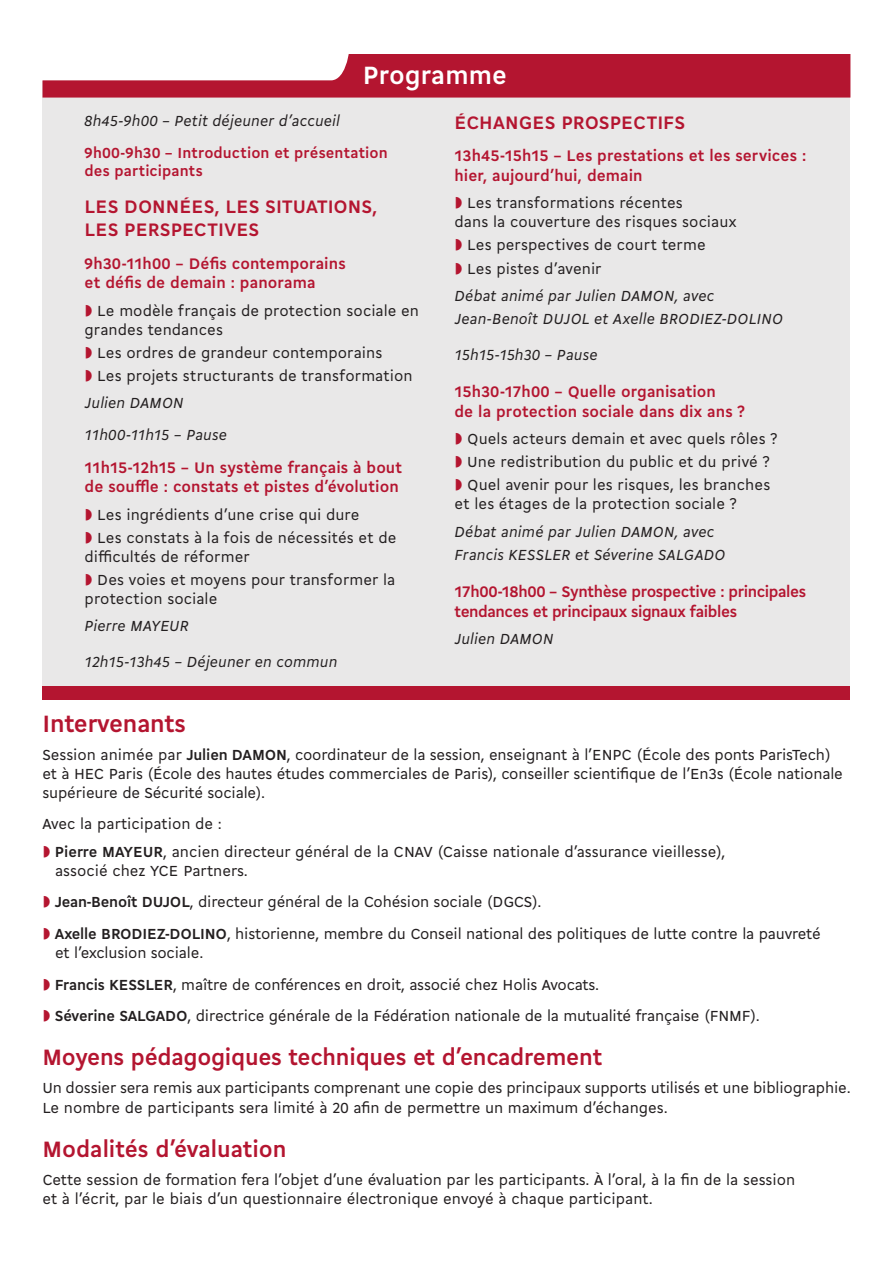
<style>
.page{position:relative;width:893px;height:1263px;background:#fff}
.page>*{position:absolute;margin:0;border:0;box-sizing:border-box;transform-origin:0 0}
.t1{font:700 27px "Cogito";letter-spacing:.005em;color:#fff}
.t2{font:700 25.5px "Cogito";letter-spacing:-.01em;color:#b41530}
.t3{font:700 24px "Cogito";letter-spacing:-.01em;color:#b41530}
.t4{font:700 19.5px/23.4px "Cogito";letter-spacing:.005em;color:#b41530}
.t5{font:700 16.5px/19.8px "Cogito";letter-spacing:.005em;color:#b41530}
.t6{font:700 16.5px/19.8px "Cogito";letter-spacing:-.025em;color:#b41530}
.t7{font:15.75px/18.9px "Cogito";color:#231f20}
.t8{font:italic 15.75px "Cogito";letter-spacing:.005em;color:#231f20}
.t9{font:700 15.75px/18.9px "Cogito";letter-spacing:.01em;color:#b41530}
.s1{font-weight:700}
</style>
<div class="page">
<div style="left:43px;top:81px;width:807px;height:611px;background:#e9e8e8"></div>
<svg style="left:43px;top:54px;width:807px;height:44px"></svg>
<div style="left:43px;top:686px;width:807px;height:13px;background:#b41530"></div>
<p class="t1" style="left:363px;top:56px;width:146px">Programme</p>
<p class="t8" style="left:85px;top:109px;width:257px">8h45-9h00 – Petit déjeuner d’accueil</p>
<p class="t9" style="left:85px;top:142px;width:305px">9h00-9h30 – Introduction et présentation des participants</p>
<p class="t4" style="left:85px;top:193px;width:294px">LES DONNÉES, LES SITUATIONS,<br>LES PERSPECTIVES</p>
<p class="t5" style="left:85px;top:252px;width:262px">9h30-11h00 – Défis contemporains et défis de demain : panorama</p>
<p class="t7" style="left:85px;top:300px;width:336px;text-indent:13px">Le modèle français de protection sociale en grandes tendances</p>
<p class="t7" style="left:97px;top:342px;width:286px">Les ordres de grandeur contemporains</p>
<p class="t7" style="left:97px;top:365px;width:317px">Les projets structurants de transformation</p>
<p class="t8" style="left:85px;top:392px;width:100px">Julien DAMON</p>
<p class="t8" style="left:85px;top:424px;width:144px">11h00-11h15 – Pause</p>
<p class="t5" style="left:85px;top:456px;width:319px">11h15-12h15 – Un système français à bout de souffle : constats et pistes d’évolution</p>
<p class="t7" style="left:97px;top:504px;width:264px">Les ingrédients d’une crise qui dure</p>
<p class="t7" style="left:85px;top:527px;width:313px;text-indent:13px">Les constats à la fois de nécessités et de difficultés de réformer</p>
<p class="t7" style="left:85px;top:569px;width:312px;text-indent:13px">Des voies et moyens pour transformer la protection sociale</p>
<p class="t8" style="left:85px;top:615px;width:106px">Pierre MAYEUR</p>
<p class="t8" style="left:85px;top:651px;width:254px">12h15-13h45 – Déjeuner en commun</p>
<p class="t4" style="left:455px;top:109px;width:232px">ÉCHANGES PROSPECTIFS</p>
<p class="t5" style="left:455px;top:145px;width:353px">13h45-15h15 – Les prestations et les services : hier, aujourd’hui, demain</p>
<p class="t7" style="left:455px;top:193px;width:283px;text-indent:13px">Les transformations récentes<br>dans la couverture des risques sociaux</p>
<p class="t7" style="left:467px;top:235px;width:240px">Les perspectives de court terme</p>
<p class="t7" style="left:467px;top:258px;width:136px">Les pistes d’avenir</p>
<p class="t8" style="left:455px;top:285px;width:261px">Débat animé par Julien DAMON, avec</p>
<p class="t8" style="left:455px;top:308px;width:330px">Jean-Benoît DUJOL et Axelle BRODIEZ-DOLINO</p>
<p class="t8" style="left:455px;top:344px;width:145px">15h15-15h30 – Pause</p>
<p class="t5" style="left:455px;top:380px;width:292px">15h30-17h00 – Quelle organisation<br>de la protection sociale dans dix ans ?</p>
<p class="t7" style="left:467px;top:428px;width:312px">Quels acteurs demain et avec quels rôles ?</p>
<p class="t7" style="left:467px;top:452px;width:304px">Une redistribution du public et du privé ?</p>
<p class="t7" style="left:455px;top:475px;width:317px;text-indent:13px">Quel avenir pour les risques, les branches et les étages de la protection sociale ?</p>
<p class="t8" style="left:455px;top:520px;width:261px">Débat animé par Julien DAMON, avec</p>
<p class="t8" style="left:455px;top:544px;width:272px">Francis KESSLER et Séverine SALGADO</p>
<p class="t6" style="left:455px;top:580px;width:353px">17h00-18h00 – Synthèse prospective : principales tendances et principaux signaux faibles</p>
<p class="t8" style="left:455px;top:628px;width:100px">Julien DAMON</p>
<p class="t2" style="left:43px;top:706px;width:145px">Intervenants</p>
<p class="t7" style="left:43px;top:744px;width:802px">Session animée par <span class="s1">Julien DAMON</span>, coordinateur de la session, enseignant à l’ENPC (École des ponts ParisTech) et à HEC Paris (École des hautes études commerciales de Paris), conseiller scientifique de l’En3s (École nationale supérieure de Sécurité sociale).</p>
<p class="t7" style="left:43px;top:814px;width:181px">Avec la participation de :</p>
<p class="t7" style="left:55px;top:841px;width:672px"><span class="s1">Pierre MAYEUR</span>, ancien directeur général de la CNAV (Caisse nationale d’assurance vieillesse),</p>
<p class="t7" style="left:55px;top:860px;width:194px">associé chez YCE Partners.</p>
<p class="t7" style="left:55px;top:892px;width:488px"><span class="s1">Jean-Benoît DUJOL</span>, directeur général de la Cohésion sociale (DGCS).</p>
<p class="t7" style="left:55px;top:923px;width:767px"><span class="s1">Axelle BRODIEZ-DOLINO</span>, historienne, membre du Conseil national des politiques de lutte contre la pauvreté</p>
<p class="t7" style="left:55px;top:942px;width:150px">et l’exclusion sociale.</p>
<p class="t7" style="left:55px;top:974px;width:546px"><span class="s1">Francis KESSLER</span>, maître de conférences en droit, associé chez Holis Avocats.</p>
<p class="t7" style="left:55px;top:1005px;width:706px"><span class="s1">Séverine SALGADO</span>, directrice générale de la Fédération nationale de la mutualité française (FNMF).</p>
<p class="t3" style="left:43px;top:1040px;width:561px">Moyens pédagogiques techniques et d’encadrement</p>
<p class="t7" style="left:43px;top:1077px;width:810px;line-height:19.5px">Un dossier sera remis aux participants comprenant une copie des principaux supports utilisés et une bibliographie.<br>Le nombre de participants sera limité à 20 afin de permettre un maximum d’échanges.</p>
<p class="t3" style="left:43px;top:1132px;width:246px">Modalités d’évaluation</p>
<p class="t7" style="left:43px;top:1169px;width:754px">Cette session de formation fera l’objet d’une évaluation par les participants. À l’oral, à la fin de la session</p>
<p class="t7" style="left:43px;top:1188px;width:612px">et à l’écrit, par le biais d’un questionnaire électronique envoyé à chaque participant.</p>
</div>
